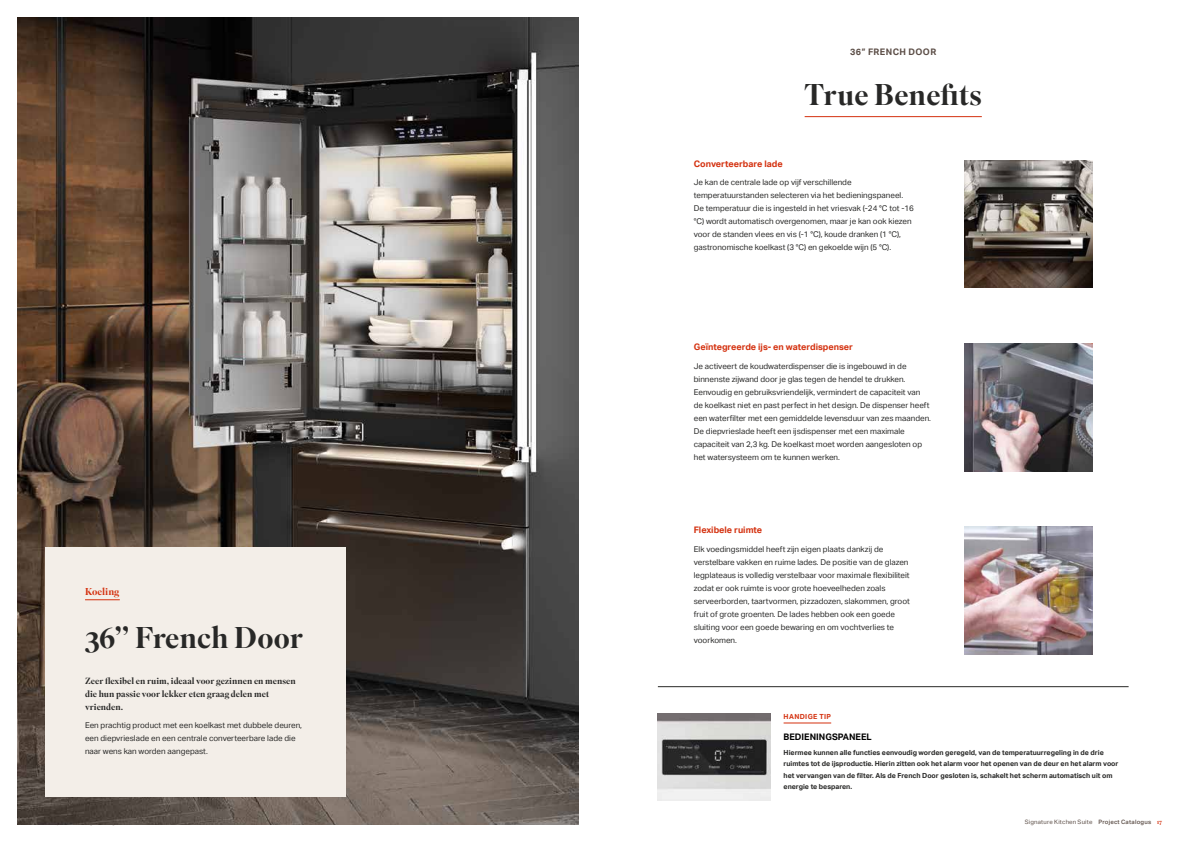
<style>
.page{position:relative;width:1191px;height:842px;background:#fff}
.page>*{position:absolute;margin:0;border:0;box-sizing:border-box;transform-origin:0 0}
.t1{font:500 30px "Superior Title";color:#282827}
.t2{font:500 10px "Superior Title";color:#d4310f}
.t3{font:500 9px/13px "Superior Title";color:#282827}
.t4{font:700 9px "Aktiv Grotesk";color:#d4310f}
.t5{font:700 9px "Aktiv Grotesk";color:#000}
.t6{font:700 9px "Aktiv Grotesk";letter-spacing:.045em;color:#5c4e47}
.t7{font:8px/13px "Aktiv Grotesk";color:#282827}
.t8{font:700 7px/11.5px "Aktiv Grotesk";color:#282827}
.t9{font:700 7px "Aktiv Grotesk";letter-spacing:.055em;color:#d4310f}
.t10{font:6px "Aktiv Grotesk";letter-spacing:.03em;color:#5c4e47}
.s1{font-weight:500}
.s2{font-family:"Superior Title";font-weight:500;color:#d4310f}
</style>
<div class="page">
<img style="left:17px;top:17px;width:561px;height:808px">
<img style="left:964px;top:160px;width:128px;height:128px">
<img style="left:964px;top:344px;width:128px;height:127px">
<hr style="left:658px;top:686px;width:470px;height:1px;background:#282827">
<hr style="left:804px;top:116px;width:177px;height:1px;background:#d4310f">
<div style="left:45px;top:548px;width:301px;height:249px;background:#f3eee8"></div>
<hr style="left:85px;top:599px;width:35px;height:1px;background:#d4310f">
<img style="left:964px;top:527px;width:128px;height:127px">
<img style="left:658px;top:714px;width:112px;height:87px">
<hr style="left:783px;top:722px;width:48px;height:1px;background:#d4310f">
<p class="t2" style="left:85px;top:585px;width:36px">Koeling</p>
<h1 class="t1" style="left:85px;top:619px;width:220px">36’’ French Door</h1>
<p class="t3" style="left:85px;top:674px;width:212px">Zeer flexibel en ruim, ideaal voor gezinnen en mensen die hun passie voor lekker eten graag delen met vrienden.</p>
<p class="t7" style="left:85px;top:719px;width:218px">Een prachtig product met een koelkast met dubbele deuren, een diepvrieslade en een centrale converteerbare lade die naar wens kan worden aangepast.</p>
<p class="t6" style="left:850px;top:46px;width:87px">36” FRENCH DOOR</p>
<h1 class="t1" style="left:804px;top:76px;width:179px">True Benefits</h1>
<p class="t4" style="left:694px;top:158px;width:90px">Converteerbare lade</p>
<p class="t7" style="left:694px;top:176px;width:222px">Je kan de centrale lade op vijf verschillende temperatuurstanden selecteren via het bedieningspaneel.<br>De temperatuur die is ingesteld in het vriesvak (-24 °C tot -16 °C) wordt automatisch overgenomen, maar je kan ook kiezen voor de standen vlees en vis (-1 °C), koude dranken (1 °C), gastronomische koelkast (3 °C) en gekoelde wijn (5 °C).</p>
<p class="t4" style="left:694px;top:342px;width:161px">Geïntegreerde ijs- en waterdispenser</p>
<p class="t7" style="left:694px;top:359px;width:239px">Je activeert de koudwaterdispenser die is ingebouwd in de binnenste zijwand door je glas tegen de hendel te drukken.<br>Eenvoudig en gebruiksvriendelijk, vermindert de capaciteit van de koelkast niet en past perfect in het design. De dispenser heeft een waterfilter met een gemiddelde levensduur van zes maanden.<br>De diepvrieslade heeft een ijsdispenser met een maximale capaciteit van 2,3 kg. De koelkast moet worden aangesloten op het watersysteem om te kunnen werken.</p>
<p class="t4" style="left:694px;top:525px;width:70px">Flexibele ruimte</p>
<p class="t7" style="left:694px;top:543px;width:218px">Elk voedingsmiddel heeft zijn eigen plaats dankzij de verstelbare vakken en ruime lades. De positie van de glazen legplateaus is volledig verstelbaar voor maximale flexibiliteit zodat er ook ruimte is voor grote hoeveelheden zoals serveerborden, taartvormen, pizzadozen, slakommen, groot fruit of grote groenten. De lades hebben ook een goede sluiting voor een goede bewaring en om vochtverlies te voorkomen.</p>
<p class="t9" style="left:783px;top:712px;width:49px">HANDIGE TIP</p>
<p class="t5" style="left:783px;top:732px;width:90px">BEDIENINGSPANEEL</p>
<p class="t8" style="left:783px;top:746px;width:336px">Hiermee kunnen alle functies eenvoudig worden geregeld, van de temperatuurregeling in de drie ruimtes tot de ijsproductie. Hierin zitten ook het alarm voor het openen van de deur en het alarm voor het vervangen van de filter. Als de French Door gesloten is, schakelt het scherm automatisch uit om energie te besparen.</p>
<p class="t10" style="left:1025px;top:818px;width:139px">Signature Kitchen Suite <span class="s1">Project Catalogus</span> <span class="s2">17</span></p>
</div>
